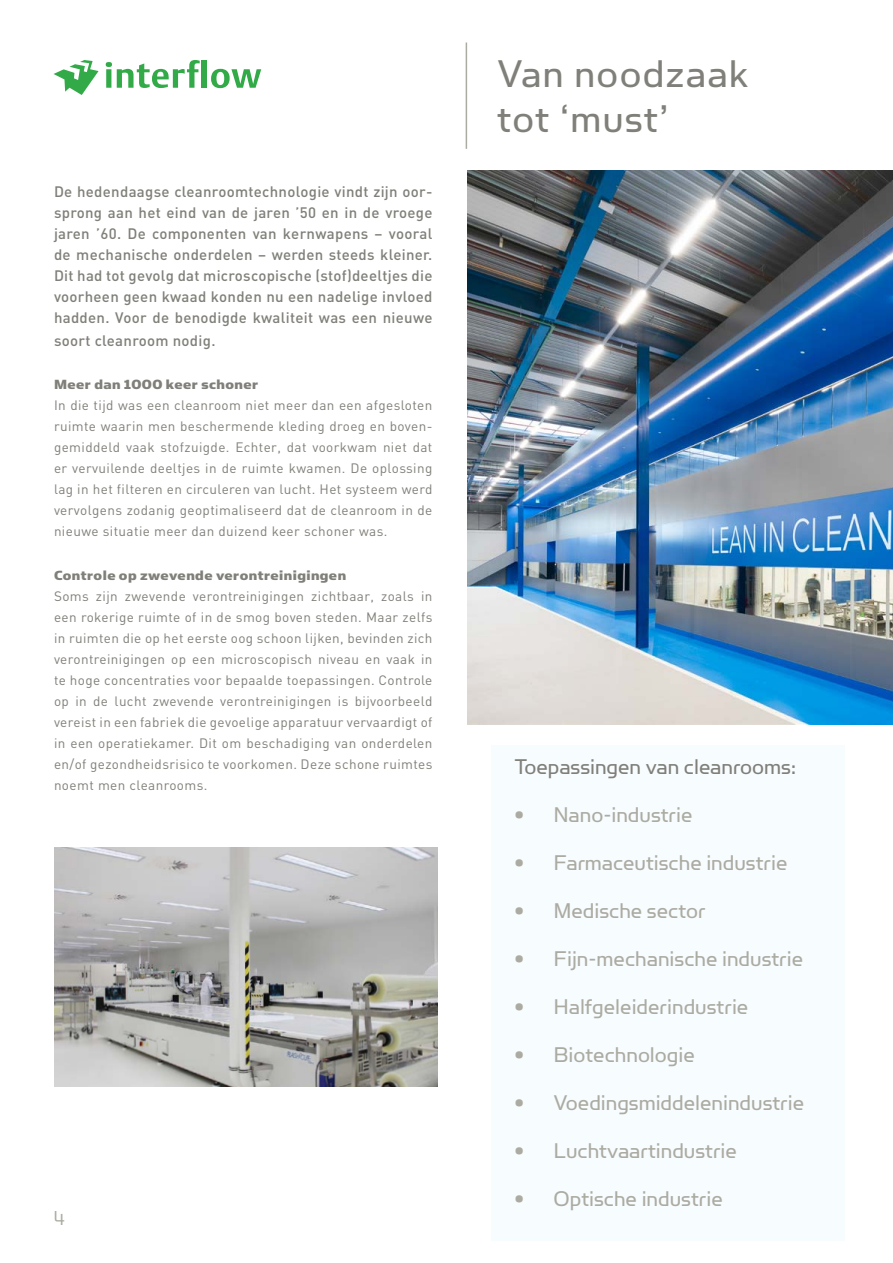
<style>
.page{position:relative;width:893px;height:1263px;background:#fff}
.page>*{position:absolute;margin:0;border:0;box-sizing:border-box;transform-origin:0 0}
.t1{font:43.5px/45px "Simian Text Orangutan";letter-spacing:.03em;color:#807f79}
.t2{font:24px "Simian Monofer";color:#acaba2}
.t3{font:24px "Simian Monofer";color:#807f79}
.t4{font:18px "Simian Display Orangutan";color:#acaba2}
.t5{font:500 15px/21px "DIN";letter-spacing:.02em;color:#807f79;text-align:justify}
.t6{font:15px "Simian Text Chimpanzee";letter-spacing:.03em;color:#807f79}
.t7{font:13.5px/21px "DIN";letter-spacing:.03em;color:#807f79;text-align:justify}
</style>
<div class="page">
<hr style="left:466px;top:43px;width:1px;height:106px;background:#acaba2">
<div style="left:491px;top:745px;width:353px;height:496px;background:#f7fcff"></div>
<img style="left:468px;top:170px;width:425px;height:555px">
<img style="left:54px;top:847px;width:384px;height:239px">
<svg style="left:106px;top:60px;width:94px;height:28px"></svg>
<div style="left:202px;top:60px;width:5px;height:28px;background:#31aa47"></div>
<svg style="left:211px;top:69px;width:50px;height:19px"></svg>
<svg style="left:54px;top:60px;width:45px;height:35px"></svg>
<p class="t5" style="left:54px;top:181px;width:380px">De hedendaagse cleanroomtechnologie vindt zijn oor&shy;sprong aan het eind van de jaren ’50 en in de vroege jaren ’60. De componenten van kernwapens – vooral de mechanische onderdelen – werden steeds kleiner.<br>Dit had tot gevolg dat microscopische (stof)deeltjes die voorheen geen kwaad konden nu een nadelige invloed hadden. Voor de benodigde kwaliteit was een nieuwe</p>
<p class="t5" style="left:54px;top:329px;width:163px">soort cleanroom nodig.</p>
<p class="t6" style="left:54px;top:376px;width:206px">Meer dan 1000 keer schoner</p>
<p class="t7" style="left:54px;top:395px;width:380px">In die tijd was een cleanroom niet meer dan een afgesloten ruimte waarin men beschermende kleding droeg en boven&shy;gemiddeld vaak stofzuigde. Echter, dat voorkwam niet dat er vervuilende deeltjes in de ruimte kwamen. De oplossing lag in het filteren en circuleren van lucht. Het systeem werd vervolgens zodanig geoptimaliseerd dat de cleanroom in de nieuwe situatie meer dan duizend keer schoner was.</p>
<p class="t6" style="left:54px;top:567px;width:294px">Controle op zwevende verontreinigingen</p>
<p class="t7" style="left:54px;top:585px;width:380px">Soms zijn zwevende verontreinigingen zichtbaar, zoals in een rokerige ruimte of in de smog boven steden. Maar zelfs in ruimten die op het eerste oog schoon lijken, bevinden zich verontreinigingen op een microscopisch niveau en vaak in te hoge concentraties voor bepaalde toepassingen. Controle op in de lucht zwevende verontreinigingen is bijvoorbeeld vereist in een fabriek die gevoelige apparatuur vervaardigt of in een operatiekamer. Dit om beschadiging van onderdelen en/of gezondheidsrisico te voorkomen. Deze schone ruimtes noemt men cleanrooms.</p>
<h3 class="t4" style="left:54px;top:1210px;width:12px">4</h3>
<h1 class="t1" style="left:497px;top:51px;width:253px">Van noodzaak tot ‘must’</h1>
<h2 class="t3" style="left:514px;top:754px;width:283px">Toepassingen van cleanrooms:</h2>
<h2 class="t2" style="left:514px;top:802px;width:180px">• Nano-industrie</h2>
<h2 class="t2" style="left:514px;top:850px;width:275px">• Farmaceutische industrie</h2>
<h2 class="t2" style="left:514px;top:898px;width:193px">• Medische sector</h2>
<h2 class="t2" style="left:514px;top:946px;width:290px">• Fijn-mechanische industrie</h2>
<h2 class="t2" style="left:514px;top:994px;width:235px">• Halfgeleiderindustrie</h2>
<h2 class="t2" style="left:514px;top:1042px;width:182px">• Biotechnologie</h2>
<h2 class="t2" style="left:514px;top:1090px;width:291px">• Voedingsmiddelenindustrie</h2>
<h2 class="t2" style="left:514px;top:1138px;width:224px">• Luchtvaartindustrie</h2>
<h2 class="t2" style="left:514px;top:1186px;width:210px">• Optische industrie</h2>
</div>
